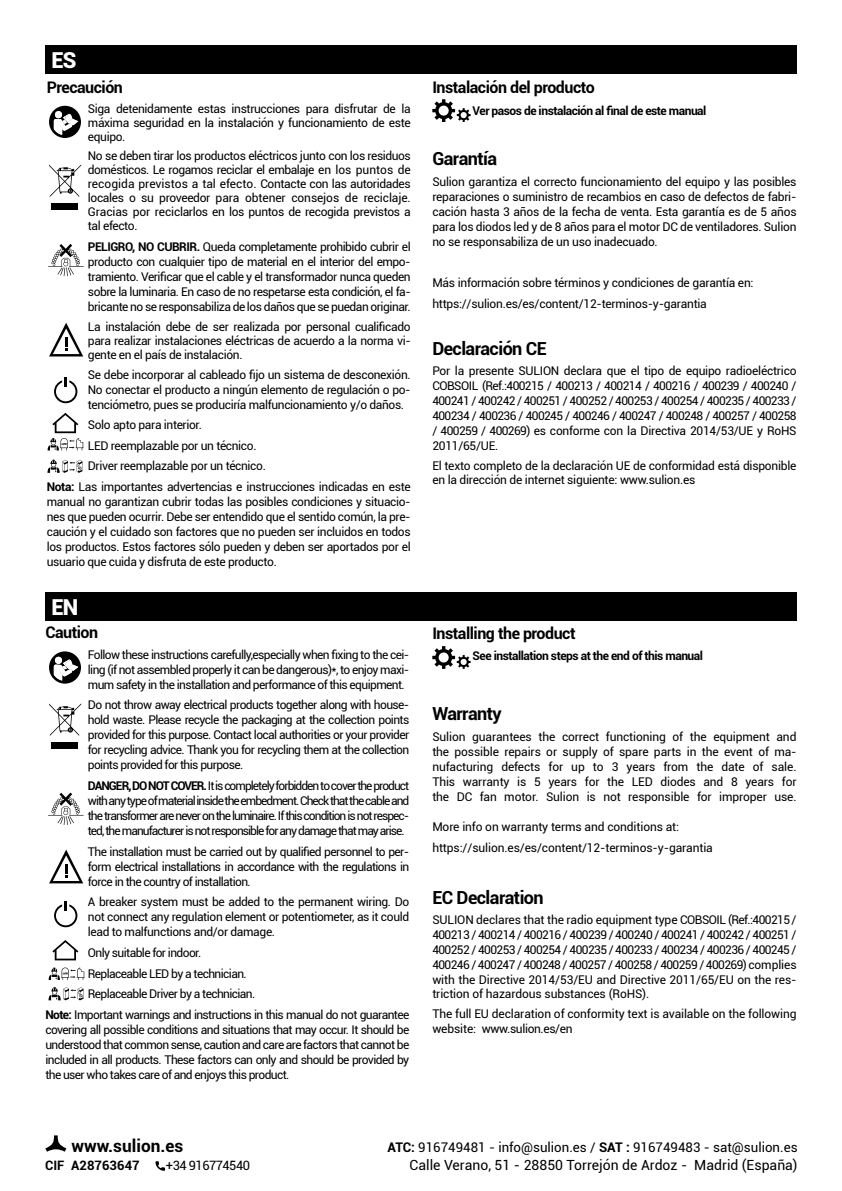
<style>
.page{position:relative;width:842px;height:1191px;background:#fff}
.page>*{position:absolute;margin:0;border:0;box-sizing:border-box;transform-origin:0 0}
.t1{font:900 22px "Roboto";color:#fff}
.t2{font:700 18px "Roboto";letter-spacing:-.03em;color:#000}
.t3{font:700 17.2px "Roboto";color:#000}
.t4{font:700 16px "Roboto";letter-spacing:-.03em;color:#000}
.t5{font:14px "Roboto";color:#000}
.t6{font:13.4px "Roboto";color:#000}
.t7{font:700 13px "Roboto";letter-spacing:.005em;color:#000}
.t8{font:12.8px "Roboto";letter-spacing:-.04em;color:#000}
.t9{font:12px/15px "Roboto";letter-spacing:-.03em;color:#000;text-align:justify}
.t10{font:12px/20.6px "Roboto";letter-spacing:-.01em;color:#000}
.t11{font:12px "Roboto";letter-spacing:-.05em;color:#000}
.t12{font:700 12px "Roboto";letter-spacing:-.04em;color:#000}
.s1{font-weight:700}
</style>
<div class="page">
<svg style="left:155px;top:1161px;width:10px;height:9px"></svg>
<svg style="left:45px;top:1135px;width:21px;height:16px"></svg>
<svg style="left:432px;top:99px;width:39px;height:23px"></svg>
<svg style="left:432px;top:646px;width:39px;height:23px"></svg>
<div style="left:45px;top:592px;width:752px;height:29px;background:#000"></div>
<div style="left:45px;top:45px;width:752px;height:29px;background:#000"></div>
<svg style="left:49px;top:106px;width:32px;height:32px"></svg>
<svg style="left:49px;top:164px;width:32px;height:33px"></svg>
<div style="left:52px;top:203px;width:26px;height:7px;background:#000"></div>
<svg style="left:49px;top:323px;width:34px;height:33px"></svg>
<svg style="left:49px;top:651px;width:32px;height:32px"></svg>
<svg style="left:49px;top:703px;width:32px;height:32px"></svg>
<div style="left:52px;top:742px;width:26px;height:6px;background:#000"></div>
<svg style="left:52px;top:940px;width:26px;height:20px"></svg>
<svg style="left:49px;top:849px;width:34px;height:34px"></svg>
<svg style="left:48px;top:413px;width:36px;height:37px"></svg>
<svg style="left:48px;top:459px;width:34px;height:14px"></svg>
<svg style="left:49px;top:967px;width:36px;height:13px"></svg>
<svg style="left:49px;top:987px;width:34px;height:13px"></svg>
<svg style="left:54px;top:378px;width:23px;height:25px"></svg>
<svg style="left:54px;top:901px;width:23px;height:26px"></svg>
<svg style="left:48px;top:244px;width:36px;height:32px"></svg>
<svg style="left:48px;top:792px;width:36px;height:33px"></svg>
<h1 class="t1" style="left:51px;top:44px;width:26px">ES</h1>
<h3 class="t4" style="left:47px;top:76px;width:78px">Precaución</h3>
<p class="t9" style="left:88px;top:101px;width:324px;line-height:14px">Siga detenidamente estas instrucciones para disfrutar de la máxima seguridad en la instalación y funcionamiento de este equipo.</p>
<p class="t9" style="left:88px;top:148px;width:324px;line-height:14px">No se deben tirar los productos eléctricos junto con los residuos domésticos. Le rogamos reciclar el embalaje en los puntos de recogida previstos a tal efecto. Contacte con las autoridades locales o su proveedor para obtener consejos de reciclaje.<br>Gracias por reciclarlos en los puntos de recogida previstos a tal efecto.</p>
<p class="t9" style="left:88px;top:239px;width:324px"><span class="s1">PELIGRO, NO CUBRIR.</span> Queda completamente prohibido cubrir el producto con cualquier tipo de material en el interior del empo&shy;tramiento. Verificar que el cable y el transformador nunca queden sobre la luminaria. En caso de no respetarse esta condición, el fa&shy;bricante no se responsabiliza de los daños que se puedan originar.</p>
<p class="t9" style="left:88px;top:319px;width:324px;line-height:14px">La instalación debe de ser realizada por personal cualificado para realizar instalaciones eléctricas de acuerdo a la norma vi&shy;gente en el país de instalación.</p>
<p class="t9" style="left:88px;top:367px;width:324px">Se debe incorporar al cableado fijo un sistema de desconexión.<br>No conectar el producto a ningún elemento de regulación o po&shy;tenciómetro, pues se produciría malfuncionamiento y/o daños.</p>
<p class="t9" style="left:88px;top:417px;width:116px">Solo apto para interior.</p>
<p class="t9" style="left:88px;top:437px;width:170px">LED reemplazable por un técnico.</p>
<p class="t9" style="left:88px;top:458px;width:180px">Driver reemplazable por un técnico.</p>
<p class="t9" style="left:47px;top:479px;width:365px"><span class="s1">Nota:</span> Las importantes advertencias e instrucciones indicadas en este</p>
<p class="t9" style="left:47px;top:494px;width:365px">manual no garantizan cubrir todas las posibles condiciones y situacio&shy;nes que pueden ocurrir. Debe ser entendido que el sentido común, la pre&shy;caución y el cuidado son factores que no pueden ser incluidos en todos los productos. Estos factores sólo pueden y deben ser aportados por el usuario que cuida y disfruta de este producto.</p>
<h1 class="t1" style="left:51px;top:591px;width:28px">EN</h1>
<h3 class="t4" style="left:45px;top:621px;width:54px">Caution</h3>
<p class="t9" style="left:88px;top:646px;width:323px">Follow these instructions carefully,especially when fixing to the cei&shy;ling (if not assembled properly it can be dangerous)*, to enjoy maxi&shy;mum safety in the installation and performance of this equipment.</p>
<p class="t9" style="left:88px;top:697px;width:323px">Do not throw away electrical products together along with house&shy;hold waste. Please recycle the packaging at the collection points provided for this purpose. Contact local authorities or your provider for recycling advice. Thank you for recycling them at the collection points provided for this purpose.</p>
<p class="t9" style="left:88px;top:777px;width:323px"><span class="s1">DANGER, DO NOT COVER.</span> It is completely forbidden to cover the product with any type of material inside the embedment. Check that the cable and the transformer are never on the luminaire. If this condition is not respec&shy;ted, the manufacturer is not responsible for any damage that may arise.</p>
<p class="t9" style="left:88px;top:843px;width:323px">The installation must be carried out by qualified personnel to per&shy;form electrical installations in accordance with the regulations in force in the country of installation.</p>
<p class="t9" style="left:88px;top:894px;width:323px">A breaker system must be added to the permanent wiring. Do not connect any regulation element or potentiometer, as it could lead to malfunctions and/or damage.</p>
<p class="t11" style="left:88px;top:944px;width:115px">Only suitable for indoor.</p>
<p class="t11" style="left:88px;top:965px;width:160px">Replaceable LED by a technician.</p>
<p class="t11" style="left:88px;top:985px;width:169px">Replaceable Driver by a technician.</p>
<p class="t11" style="left:45px;top:1006px;width:365px"><span class="s1">Note:</span> Important warnings and instructions in this manual do not guarantee</p>
<p class="t9" style="left:45px;top:1021px;width:365px">covering all possible conditions and situations that may occur. It should be understood that common sense, caution and care are factors that cannot be included in all products. These factors can only and should be provided by the user who takes care of and enjoys this product.</p>
<h3 class="t4" style="left:432px;top:76px;width:164px">Instalación del producto</h3>
<p class="t12" style="left:473px;top:102px;width:235px">Ver pasos de instalación al final de este manual</p>
<h2 class="t2" style="left:432px;top:146px;width:66px">Garantía</h2>
<p class="t9" style="left:432px;top:173px;width:366px">Sulion garantiza el correcto funcionamiento del equipo y las posibles reparaciones o suministro de recambios en caso de defectos de fabri&shy;cación hasta 3 años de la fecha de venta. Esta garantía es de 5 años para los diodos led y de 8 años para el motor DC de ventiladores. Sulion no se responsabiliza de un uso inadecuado.</p>
<p class="t9" style="left:432px;top:272px;width:323px;line-height:20.6px">Más información sobre términos y condiciones de garantía en: https://sulion.es/es/content/12-terminos-y-garantia</p>
<h2 class="t2" style="left:432px;top:336px;width:116px">Declaración CE</h2>
<p class="t9" style="left:432px;top:363px;width:366px">Por la presente SULION declara que el tipo de equipo radioeléctrico COBSOIL (Ref.:400215 / 400213 / 400214 / 400216 / 400239 / 400240 / 400241 / 400242 / 400251 / 400252 / 400253 / 400254 / 400235 / 400233 / 400234 / 400236 / 400245 / 400246 / 400247 / 400248 / 400257 / 400258 / 400259 / 400269) es conforme con la Directiva 2014/53/UE y RoHS 2011/65/UE.</p>
<p class="t9" style="left:432px;top:458px;width:366px;line-height:14.4px">El texto completo de la declaración UE de conformidad está disponible en la dirección de internet siguiente: www.sulion.es</p>
<h3 class="t4" style="left:432px;top:621px;width:145px">Installing the product</h3>
<p class="t12" style="left:473px;top:647px;width:232px">See installation steps at the end of this manual</p>
<h2 class="t2" style="left:432px;top:701px;width:71px">Warranty</h2>
<p class="t9" style="left:432px;top:729px;width:366px">Sulion guarantees the correct functioning of the equipment and the possible repairs or supply of spare parts in the event of ma&shy;nufacturing defects for up to 3 years from the date of sale.<br>This warranty is 5 years for the LED diodes and 8 years for the DC fan motor. Sulion is not responsible for improper use.</p>
<p class="t10" style="left:432px;top:816px;width:282px">More info on warranty terms and conditions at: https://sulion.es/es/content/12-terminos-y-garantia</p>
<h2 class="t2" style="left:432px;top:884px;width:113px">EC Declaration</h2>
<p class="t9" style="left:432px;top:912px;width:366px">SULION declares that the radio equipment type COBSOIL (Ref.:400215 / 400213 / 400214 / 400216 / 400239 / 400240 / 400241 / 400242 / 400251 / 400252 / 400253 / 400254 / 400235 / 400233 / 400234 / 400236 / 400245 / 400246 / 400247 / 400248 / 400257 / 400258 / 400259 / 400269) complies with the Directive 2014/53/EU and Directive 2011/65/EU on the res&shy;triction of hazardous substances (RoHS).</p>
<p class="t10" style="left:432px;top:1006px;width:366px;line-height:14.4px">The full EU declaration of conformity text is available on the following website: www.sulion.es/en</p>
<h3 class="t3" style="left:71px;top:1133px;width:113px">www.sulion.es</h3>
<p class="t7" style="left:45px;top:1156px;width:96px">CIF A28763647</p>
<p class="t6" style="left:387px;top:1137px;width:412px"><span class="s1">ATC:</span> 916749481 - info@sulion.es / <span class="s1">SAT :</span> 916749483 - sat@sulion.es</p>
<p class="t8" style="left:166px;top:1156px;width:86px">+34 916774540</p>
<p class="t5" style="left:410px;top:1155px;width:390px">Calle Verano, 51 - 28850 Torrejón de Ardoz - Madrid (España)</p>
</div>
